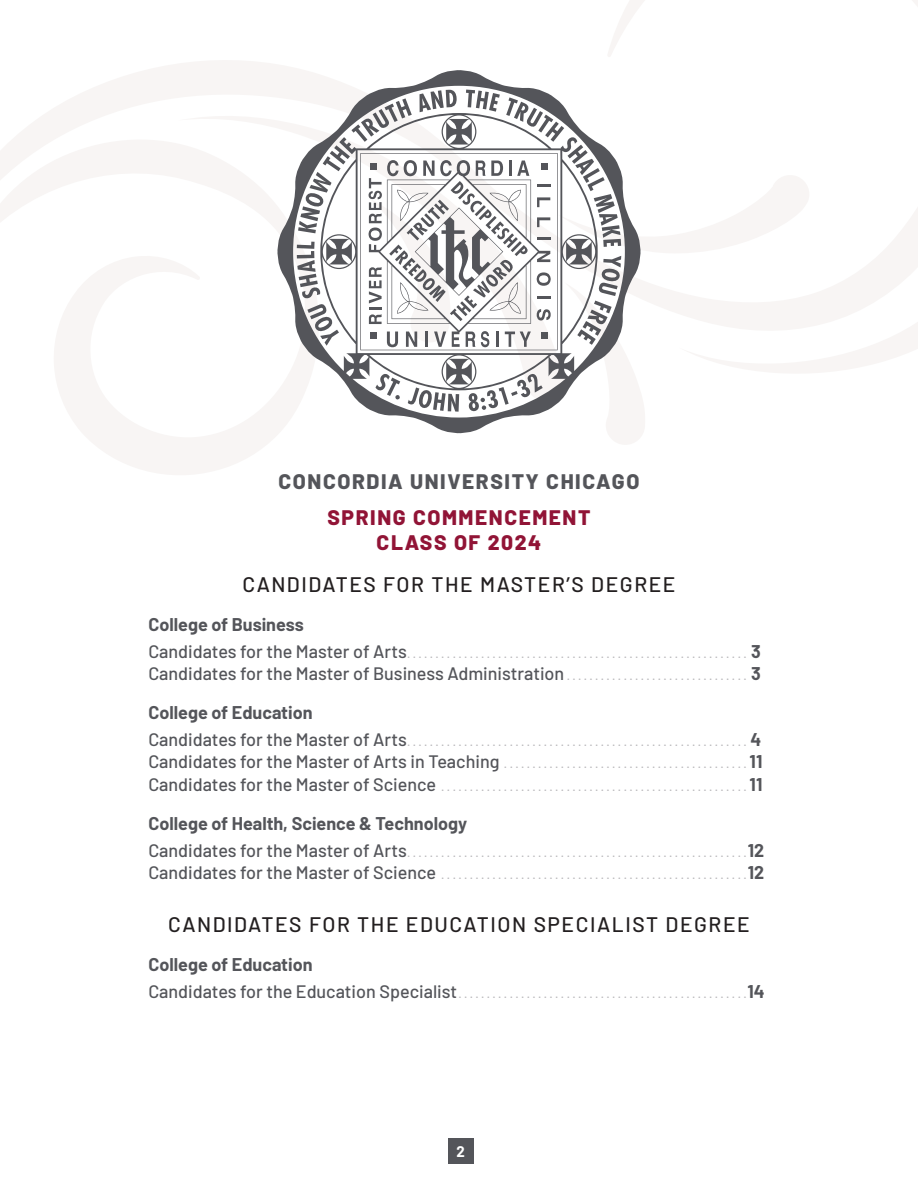
<style>
.page{position:relative;width:918px;height:1188px;background:#fff}
.page>*{position:absolute;margin:0;border:0;box-sizing:border-box;transform-origin:0 0}
.t1{font:500 21px "Barlow";letter-spacing:.075em;color:#231f20}
.t2{font:800 21px "Barlow";letter-spacing:.075em;color:#911436}
.t3{font:800 21px "Barlow";letter-spacing:.075em;color:#54555a}
.t4{font:700 18px "Barlow";color:#54555a}
.t5{font:500 18px "Barlow";color:#54555a}
.t6{font:700 15px "Barlow";color:#fff}
.t7{font:500 12px "Barlow";color:#b8b7ba}
.s1{font-size:18px;color:#54555a}
.s2{font-weight:700;font-size:18px;color:#54555a}
.s3{font-size:12px;color:#b8b7ba}
.s4{font-weight:700}
</style>
<div class="page">
<svg style="left:18px;top:0;width:900px;height:135px"></svg>
<svg style="left:0;top:135px;width:278px;height:340px"></svg>
<svg style="left:178px;top:113px;width:99px;height:290px"></svg>
<div style="left:448px;top:1138px;width:26px;height:26px;background:#54555a"></div>
<svg style="left:277px;top:70px;width:364px;height:364px"></svg>
<svg style="left:297px;top:89px;width:621px;height:355px"></svg>
<p class="t3" style="left:279px;top:466px;width:362px">CONCORDIA UNIVERSITY CHICAGO</p>
<p class="t2" style="left:327px;top:502px;width:265px">SPRING COMMENCEMENT</p>
<p class="t2" style="left:377px;top:527px;width:166px">CLASS OF 2024</p>
<p class="t1" style="left:243px;top:570px;width:434px">CANDIDATES FOR THE MASTER’S DEGREE</p>
<p class="t4" style="left:148px;top:611px;width:157px">College of Business</p>
<p class="t7" style="left:148px;top:645px;width:614px"><span class="s1">Candidates for the Master of Arts</span> . . . . . . . . . . . . . . . . . . . . . . . . . . . . . . . . . . . . . . . . . . . . . . . . . . . . . . . . . . . . <span class="s2">3</span></p>
<p class="t5" style="left:148px;top:661px;width:614px">Candidates for the Master of Business Administration <span class="s3">. . . . . . . . . . . . . . . . . . . . . . . . . . . . . . . .</span> <span class="s4">3</span></p>
<p class="t4" style="left:148px;top:699px;width:166px">College of Education</p>
<p class="t7" style="left:148px;top:733px;width:614px"><span class="s1">Candidates for the Master of Arts</span> . . . . . . . . . . . . . . . . . . . . . . . . . . . . . . . . . . . . . . . . . . . . . . . . . . . . . . . . . . . . <span class="s2">4</span></p>
<p class="t7" style="left:148px;top:755px;width:615px"><span class="s1">Candidates for the Master of Arts in Teaching</span> . . . . . . . . . . . . . . . . . . . . . . . . . . . . . . . . . . . . . . . . . . . <span class="s2">11</span></p>
<p class="t7" style="left:148px;top:778px;width:615px"><span class="s1">Candidates for the Master of Science</span> . . . . . . . . . . . . . . . . . . . . . . . . . . . . . . . . . . . . . . . . . . . . . . . . . . . . . . <span class="s2">11</span></p>
<p class="t4" style="left:148px;top:810px;width:320px">College of Health, Science &amp; Technology</p>
<p class="t7" style="left:148px;top:843px;width:617px"><span class="s1">Candidates for the Master of Arts</span> . . . . . . . . . . . . . . . . . . . . . . . . . . . . . . . . . . . . . . . . . . . . . . . . . . . . . . . . . . . <span class="s2">12</span></p>
<p class="t7" style="left:148px;top:866px;width:617px"><span class="s1">Candidates for the Master of Science</span> . . . . . . . . . . . . . . . . . . . . . . . . . . . . . . . . . . . . . . . . . . . . . . . . . . . . . <span class="s2">12</span></p>
<p class="t1" style="left:168px;top:909px;width:583px">CANDIDATES FOR THE EDUCATION SPECIALIST DEGREE</p>
<p class="t4" style="left:148px;top:951px;width:166px">College of Education</p>
<p class="t7" style="left:148px;top:985px;width:618px"><span class="s1">Candidates for the Education Specialist</span> . . . . . . . . . . . . . . . . . . . . . . . . . . . . . . . . . . . . . . . . . . . . . . . . . . <span class="s2">14</span></p>
<p class="t6" style="left:456px;top:1140px;width:10px">2</p>
</div>
